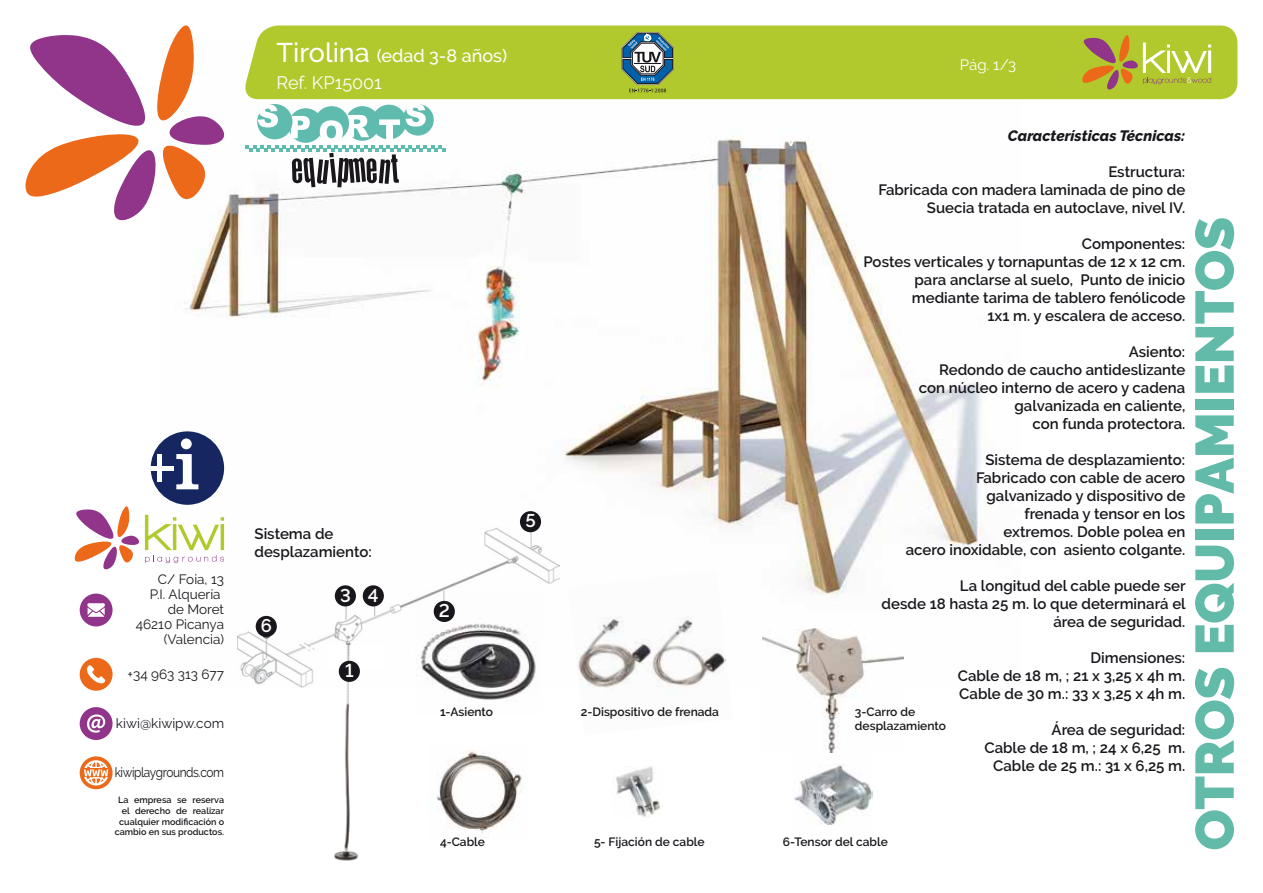
<style>
.page{position:relative;width:1263px;height:893px;background:#fff}
.page>*{position:absolute;margin:0;border:0;box-sizing:border-box;transform-origin:0 0}
.t1{font:900 54px "Raleway";letter-spacing:-.01em;color:#62baa9}
.t2{font:500 27px "Raleway";color:#fff}
.t3{font:600 18.3px "Raleway";color:#fff}
.t4{font:500 18px "Raleway";color:#fff}
.t5{font:18px "Raleway";color:#fff}
.t6{font:600 15px/18px "Raleway";color:#1a171c;text-align:right}
.t7{font:italic 800 15px "Raleway";color:#1a171c}
.t8{font:15px "Raleway";color:#fff}
.t9{font:13.5px/15px "Raleway";color:#1a171c;text-align:right}
.t10{font:13.5px "Raleway";letter-spacing:-.035em;color:#1a171c;scale:.88 1}
.t11{font:600 12px/14.4px "Raleway";color:#1a171c}
.t12{font:600 9px/10.8px "Raleway";color:#1a171c;text-align:right}
</style>
<div class="page">
<img style="left:158px;top:99px;width:862px;height:496px">
<div style="left:245px;top:26px;width:992px;height:73px;background:#b1c92d"></div>
<svg style="left:25px;top:25px;width:199px;height:195px"></svg>
<svg style="left:1082px;top:35px;width:129px;height:55px;background:#b8b546"></svg>
<svg style="left:621px;top:32px;width:53px;height:61px;background:#74937c"></svg>
<div style="left:80px;top:594px;width:33px;height:32px;background:#903589;border-radius:50%"></div>
<svg style="left:87px;top:603px;width:18px;height:14px"></svg>
<div style="left:80px;top:707px;width:33px;height:33px;background:#903589;border-radius:50%"></div>
<svg style="left:87px;top:714px;width:18px;height:19px"></svg>
<div style="left:151px;top:431px;width:73px;height:74px;background:#152661;border-radius:50%"></div>
<svg style="left:176px;top:438px;width:22px;height:51px"></svg>
<hr style="left:146px;top:466px;width:28px;height:4px;background:#fff">
<hr style="left:158px;top:454px;width:4px;height:28px;background:#fff">
<div style="left:80px;top:658px;width:33px;height:33px;background:#eb6919;border-radius:50%"></div>
<svg style="left:87px;top:665px;width:18px;height:19px"></svg>
<svg style="left:80px;top:756px;width:33px;height:33px"></svg>
<svg style="left:83px;top:760px;width:26px;height:25px"></svg>
<div style="left:81px;top:768px;width:30px;height:9px;background:#eb6919"></div>
<svg style="left:84px;top:762px;width:24px;height:21px"></svg>
<svg style="left:75px;top:506px;width:64px;height:63px"></svg>
<svg style="left:145px;top:515px;width:79px;height:48px"></svg>
<svg style="left:245px;top:104px;width:200px;height:83px"></svg>
<img style="left:237px;top:442px;width:322px;height:198px">
<img style="left:568px;top:571px;width:165px;height:117px">
<img style="left:762px;top:628px;width:142px;height:125px">
<img style="left:457px;top:751px;width:65px;height:82px">
<img style="left:794px;top:764px;width:79px;height:61px">
<img style="left:415px;top:590px;width:126px;height:110px">
<img style="left:237px;top:640px;width:220px;height:221px">
<img style="left:616px;top:767px;width:47px;height:50px">
<div style="left:339px;top:661px;width:21px;height:21px;background:#1a171c;border-radius:50%"></div>
<div style="left:434px;top:601px;width:21px;height:21px;background:#1a171c;border-radius:50%"></div>
<div style="left:335px;top:585px;width:21px;height:21px;background:#1a171c;border-radius:50%"></div>
<div style="left:363px;top:585px;width:21px;height:21px;background:#1a171c;border-radius:50%"></div>
<div style="left:520px;top:511px;width:21px;height:21px;background:#1a171c;border-radius:50%"></div>
<div style="left:256px;top:616px;width:21px;height:21px;background:#1a171c;border-radius:50%"></div>
<p class="t9" style="left:136px;top:572px;width:90px">C/ Foia, 13<br>P.I. Alquería de Moret<br>46210 Picanya (Valencia)</p>
<p class="t9" style="left:128px;top:666px;width:98px">+34 963 313 677</p>
<p class="t9" style="left:116px;top:715px;width:110px">kiwi@kiwipw.com</p>
<p class="t10" style="left:115px;top:764px;width:126px">kiwiplaygrounds.com</p>
<p class="t12" style="left:115px;top:794px;width:111px">La empresa se reserva el derecho de realizar cualquier modificación o cambio en sus productos.</p>
<h2 class="t2" style="left:277px;top:37px;width:95px">Tirolina</h2>
<p class="t4" style="left:377px;top:46px;width:132px">(edad 3-8 años)</p>
<p class="t5" style="left:277px;top:72px;width:107px">Ref. KP15001</p>
<p class="t8" style="left:960px;top:56px;width:58px">Pág. 1/3</p>
<p class="t6" style="left:254px;top:524px;width:119px;text-align:left">Sistema de desplazamiento:</p>
<p class="t3" style="left:261px;top:615px;width:13px">6</p>
<p class="t3" style="left:340px;top:585px;width:40px">3 4</p>
<p class="t3" style="left:345px;top:660px;width:10px">1</p>
<p class="t3" style="left:439px;top:600px;width:12px">2</p>
<p class="t3" style="left:525px;top:510px;width:12px">5</p>
<p class="t11" style="left:440px;top:705px;width:54px">1-Asiento</p>
<p class="t7" style="left:1008px;top:127px;width:179px">Características Técnicas:</p>
<p class="t6" style="left:879px;top:163px;width:308px">Estructura:<br>Fabricada con madera laminada de pino de<br>Suecia tratada en autoclave, nivel IV.</p>
<p class="t6" style="left:863px;top:235px;width:323px">Componentes:<br>Postes verticales y tornapuntas de 12 x 12 cm. para anclarse al suelo, Punto de inicio mediante tarima de tablero fenólicode<br>1x1 m. y escalera de acceso.</p>
<p class="t6" style="left:919px;top:343px;width:268px">Asiento:<br>Redondo de caucho antideslizante con núcleo interno de acero y cadena galvanizada en caliente,<br>con funda protectora.</p>
<p class="t6" style="left:906px;top:451px;width:281px">Sistema de desplazamiento:<br>Fabricado con cable de acero galvanizado y dispositivo de<br>frenada y tensor en los<br>extremos. Doble polea en<br>acero inoxidable, con asiento colgante.</p>
<p class="t6" style="left:881px;top:577px;width:306px">La longitud del cable puede ser<br>desde 18 hasta 25 m. lo que determinará el área de seguridad.</p>
<p class="t6" style="left:958px;top:649px;width:229px;text-align:justify;text-indent:133px">Dimensiones:<br>Cable de 18 m, ; 21 x 3,25 x 4h m.<br>Cable de 30 m.: 33 x 3,25 x 4h m.</p>
<p class="t6" style="left:984px;top:721px;width:202px">Área de seguridad:<br>Cable de 18 m, ; 24 x 6,25 m.<br>Cable de 25 m.: 31 x 6,25 m.</p>
<p class="t11" style="left:581px;top:705px;width:140px">2-Dispositivo de frenada</p>
<p class="t11" style="left:855px;top:705px;width:93px">3-Carro de desplazamiento</p>
<p class="t11" style="left:440px;top:835px;width:46px">4-Cable</p>
<p class="t11" style="left:594px;top:835px;width:112px">5- Fijación de cable</p>
<p class="t11" style="left:783px;top:835px;width:106px">6-Tensor del cable</p>
<h1 class="t1" style="left:1183px;top:850px;width:635px;rotate:-90deg">OTROS EQUIPAMIENTOS</h1>
</div>
